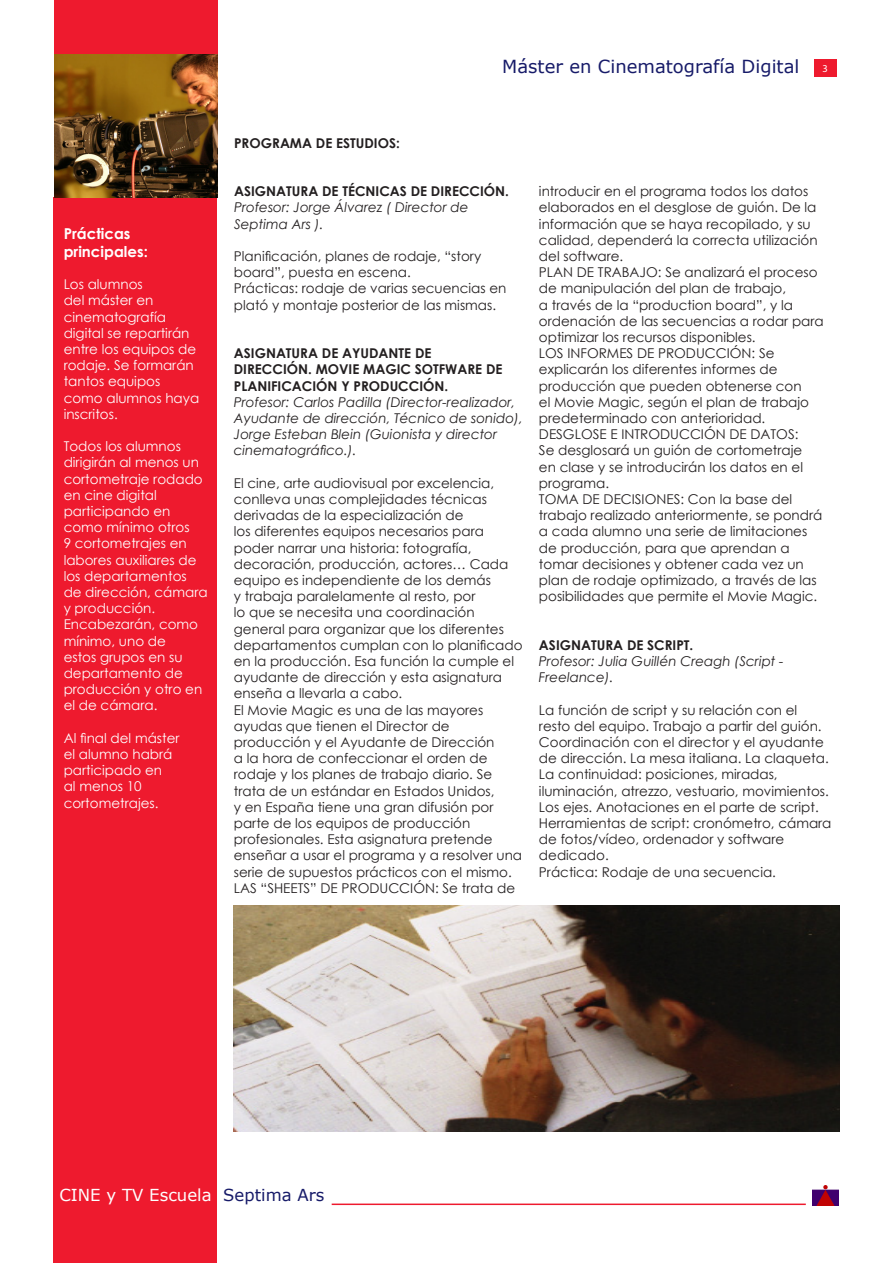
<style>
.page{position:relative;width:893px;height:1263px;background:#fff}
.page>*{position:absolute;margin:0;border:0;box-sizing:border-box;transform-origin:0 0}
.t1{font:18px "Verdana";color:#171b69}
.t2{font:16.5px "Verdana";color:#fff}
.t3{font:700 15px/18px "Century Gothic";color:#fff}
.t4{font:13.5px/16.2px "Century Gothic";color:#231f20}
.t5{font:13.5px/16.2px "Century Gothic";color:#fff}
.t6{font:italic 13.5px/16.2px "Century Gothic";color:#231f20}
.t7{font:700 13.5px/16.2px "Century Gothic";color:#231f20}
.t8{font:10.5px "Myriad Pro";color:#fff}
.s1{color:#171b69}
</style>
<div class="page">
<div style="left:54px;top:198px;width:163px;height:1065px;background:#ee1a2e"></div>
<div style="left:814px;top:59px;width:23px;height:18px;background:#ee1a2e"></div>
<div style="left:54px;top:0;width:163px;height:54px;background:#ee1a2e"></div>
<hr style="left:332px;top:1203px;width:474px;height:2px;background:#ee1a2e">
<img style="left:812px;top:1185px;width:27px;height:21px">
<img style="left:54px;top:54px;width:163px;height:143px">
<img style="left:234px;top:906px;width:605px;height:225px">
<p class="t3" style="left:64px;top:224px;width:86px">Prácticas principales:</p>
<p class="t5" style="left:64px;top:276px;width:137px">Los alumnos<br>del máster en cinematografía digital se repartirán entre los equipos de rodaje. Se formarán tantos equipos como alumnos haya inscritos.</p>
<p class="t5" style="left:64px;top:438px;width:145px">Todos los alumnos dirigirán al menos un cortometraje rodado en cine digital participando en como mínimo otros<br>9 cortometrajes en labores auxiliares de los departamentos de dirección, cámara y producción.<br>Encabezarán, como mínimo, uno de<br>estos grupos en su departamento de producción y otro en el de cámara.</p>
<p class="t5" style="left:64px;top:730px;width:117px">Al final del máster el alumno habrá participado en<br>al menos 10 cortometrajes.</p>
<h1 class="t1" style="left:502px;top:54px;width:299px">Máster en Cinematografía Digital</h1>
<p class="t8" style="left:823px;top:62px;width:7px">3</p>
<p class="t7" style="left:234px;top:134px;width:167px">PROGRAMA DE ESTUDIOS:</p>
<p class="t7" style="left:234px;top:183px;width:276px">ASIGNATURA DE TÉCNICAS DE DIRECCIÓN.</p>
<p class="t6" style="left:234px;top:199px;width:236px">Profesor: Jorge Álvarez ( Director de<br>Septima Ars ).</p>
<p class="t4" style="left:234px;top:248px;width:249px">Planificación, planes de rodaje, “story board”, puesta en escena.</p>
<p class="t4" style="left:234px;top:280px;width:274px">Prácticas: rodaje de varias secuencias en plató y montaje posterior de las mismas.</p>
<p class="t7" style="left:234px;top:345px;width:270px">ASIGNATURA DE AYUDANTE DE<br>DIRECCIÓN. MOVIE MAGIC SOTFWARE DE<br>PLANIFICACIÓN Y PRODUCCIÓN.</p>
<p class="t6" style="left:234px;top:394px;width:291px">Profesor: Carlos Padilla (Director-realizador, Ayudante de dirección, Técnico de sonido), Jorge Esteban Blein (Guionista y director cinematográfico.).</p>
<p class="t4" style="left:234px;top:475px;width:290px">El cine, arte audiovisual por excelencia, conlleva unas complejidades técnicas derivadas de la especialización de<br>los diferentes equipos necesarios para poder narrar una historia: fotografía, decoración, producción, actores… Cada equipo es independiente de los demás<br>y trabaja paralelamente al resto, por<br>lo que se necesita una coordinación general para organizar que los diferentes departamentos cumplan con lo planificado en la producción. Esa función la cumple el ayudante de dirección y esta asignatura enseña a llevarla a cabo.</p>
<p class="t4" style="left:234px;top:701px;width:290px">El Movie Magic es una de las mayores ayudas que tienen el Director de producción y el Ayudante de Dirección<br>a la hora de confeccionar el orden de rodaje y los planes de trabajo diario. Se trata de un estándar en Estados Unidos,<br>y en España tiene una gran difusión por parte de los equipos de producción profesionales. Esta asignatura pretende enseñar a usar el programa y a resolver una serie de supuestos prácticos con el mismo.<br>LAS “SHEETS” DE PRODUCCIÓN: Se trata de</p>
<p class="t4" style="left:539px;top:183px;width:280px">introducir en el programa todos los datos elaborados en el desglose de guión. De la información que se haya recopilado, y su calidad, dependerá la correcta utilización del software.</p>
<p class="t4" style="left:539px;top:264px;width:286px">PLAN DE TRABAJO: Se analizará el proceso de manipulación del plan de trabajo,<br>a través de la “production board”, y la ordenación de las secuencias a rodar para optimizar los recursos disponibles.</p>
<p class="t4" style="left:539px;top:345px;width:272px">LOS INFORMES DE PRODUCCIÓN: Se explicarán los diferentes informes de producción que pueden obtenerse con el Movie Magic, según el plan de trabajo predeterminado con anterioridad.</p>
<p class="t4" style="left:539px;top:426px;width:266px">DESGLOSE E INTRODUCCIÓN DE DATOS:<br>Se desglosará un guión de cortometraje en clase y se introducirán los datos en el programa.</p>
<p class="t4" style="left:539px;top:491px;width:285px">TOMA DE DECISIONES: Con la base del trabajo realizado anteriormente, se pondrá a cada alumno una serie de limitaciones de producción, para que aprendan a tomar decisiones y obtener cada vez un plan de rodaje optimizado, a través de las posibilidades que permite el Movie Magic.</p>
<p class="t7" style="left:539px;top:636px;width:156px">ASIGNATURA DE SCRIPT.</p>
<p class="t6" style="left:539px;top:653px;width:246px">Profesor: Julia Guillén Creagh (Script -<br>Freelance).</p>
<p class="t4" style="left:539px;top:701px;width:294px">La función de script y su relación con el resto del equipo. Trabajo a partir del guión.<br>Coordinación con el director y el ayudante de dirección. La mesa italiana. La claqueta.<br>La continuidad: posiciones, miradas, iluminación, atrezzo, vestuario, movimientos.<br>Los ejes. Anotaciones en el parte de script.<br>Herramientas de script: cronómetro, cámara de fotos/vídeo, ordenador y software dedicado.</p>
<p class="t4" style="left:539px;top:863px;width:239px">Práctica: Rodaje de una secuencia.</p>
<p class="t2" style="left:59px;top:1184px;width:266px">CINE y TV Escuela <span class="s1">Septima Ars</span></p>
</div>
